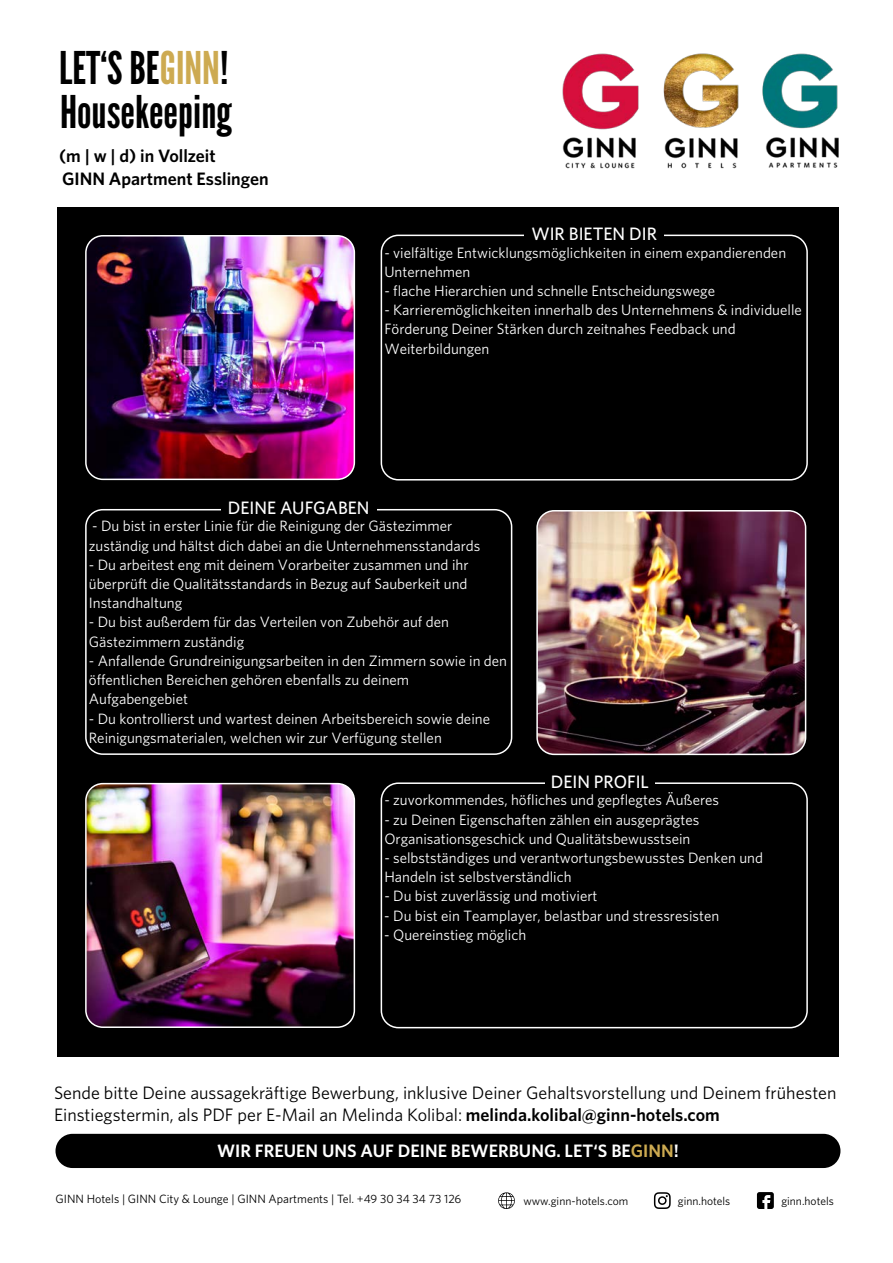
<style>
.page{position:relative;width:893px;height:1263px;background:#fff}
.page>*{position:absolute;margin:0;border:0;box-sizing:border-box;transform-origin:0 0}
.t1{font:45px "League Gothic";color:#000}
.t2{font:18px/21.6px "Whitney";color:#000}
.t3{font:600 18px "Whitney";color:#fff}
.t4{font:600 18px "Whitney";color:#000}
.t5{font:500 18px "Whitney";color:#fff}
.t6{font:15px/19.2px "Whitney";color:#fff}
.t7{font:12px "Whitney";color:#000}
.t8{font:11.55px "Whitney";color:#000}
.s1{color:#cdaa51}
.s2{font-weight:600}
</style>
<div class="page">
<div style="left:57px;top:207px;width:782px;height:850px;background:#000"></div>
<div style="left:55px;top:1134px;width:785px;height:34px;background:#000;border-radius:17px"></div>
<img style="left:86px;top:236px;width:268px;height:243px">
<div style="left:85px;top:235px;width:270px;height:245px;border:2px solid #fff;border-radius:17px"></div>
<img style="left:537px;top:511px;width:269px;height:243px">
<div style="left:536px;top:510px;width:270px;height:245px;border:2px solid #fff;border-radius:17px"></div>
<img style="left:86px;top:784px;width:268px;height:243px">
<div style="left:85px;top:783px;width:270px;height:245px;border:2px solid #fff;border-radius:17px"></div>
<svg style="left:498px;top:1192px;width:17px;height:17px"></svg>
<svg style="left:757px;top:1192px;width:17px;height:17px"></svg>
<svg style="left:654px;top:1192px;width:17px;height:17px"></svg>
<img style="left:562px;top:53px;width:277px;height:116px">
<div style="left:381px;top:235px;width:427px;height:245px;border:2px solid #fff;border-radius:17px"></div>
<div style="left:85px;top:509px;width:427px;height:246px;border:2px solid #fff;border-radius:17px"></div>
<div style="left:381px;top:782px;width:427px;height:246px;border:2px solid #fff;border-radius:17px"></div>
<div style="left:525px;top:226px;width:139px;height:20px;background:#000"></div>
<div style="left:221px;top:500px;width:155px;height:20px;background:#000"></div>
<div style="left:545px;top:774px;width:110px;height:20px;background:#000"></div>
<h1 class="t1" style="left:59px;top:41px;width:171px">LET‘S BE<span class="s1">GINN</span>!</h1>
<h1 class="t1" style="left:60px;top:85px;width:173px">Housekeeping</h1>
<p class="t4" style="left:59px;top:144px;width:158px">(m | w | d) in Vollzeit</p>
<p class="t4" style="left:62px;top:166px;width:208px">GINN Apartment Esslingen</p>
<p class="t5" style="left:531px;top:222px;width:127px">WIR BIETEN DIR</p>
<p class="t6" style="left:384px;top:242px;width:403px">- vielfältige Entwicklungsmöglichkeiten in einem expandierenden<br>Unternehmen</p>
<p class="t6" style="left:384px;top:281px;width:332px">- flache Hierarchien und schnelle Entscheidungswege</p>
<p class="t6" style="left:384px;top:300px;width:419px">- Karrieremöglichkeiten innerhalb des Unternehmens &amp; individuelle<br>Förderung Deiner Stärken durch zeitnahes Feedback und<br>Weiterbildungen</p>
<p class="t5" style="left:228px;top:496px;width:143px">DEINE AUFGABEN</p>
<p class="t6" style="left:89px;top:516px;width:393px">- Du bist in erster Linie für die Reinigung der Gästezimmer zuständig und hältst dich dabei an die Unternehmensstandards</p>
<p class="t6" style="left:89px;top:555px;width:381px;text-align:justify">- Du arbeitest eng mit deinem Vorarbeiter zusammen und ihr überprüft die Qualitätsstandards in Bezug auf Sauberkeit und Instandhaltung</p>
<p class="t6" style="left:89px;top:612px;width:362px">- Du bist außerdem für das Verteilen von Zubehör auf den<br>Gästezimmern zuständig</p>
<p class="t6" style="left:89px;top:651px;width:420px">- Anfallende Grundreinigungsarbeiten in den Zimmern sowie in den öffentlichen Bereichen gehören ebenfalls zu deinem<br>Aufgabengebiet</p>
<p class="t6" style="left:89px;top:708px;width:403px">- Du kontrollierst und wartest deinen Arbeitsbereich sowie deine<br>Reinigungsmaterialen, welchen wir zur Verfügung stellen</p>
<p class="t5" style="left:551px;top:770px;width:100px">DEIN PROFIL</p>
<p class="t6" style="left:384px;top:790px;width:336px">- zuvorkommendes, höfliches und gepflegtes Äußeres</p>
<p class="t6" style="left:384px;top:809px;width:316px">- zu Deinen Eigenschaften zählen ein ausgeprägtes<br>Organisationsgeschick und Qualitätsbewusstsein</p>
<p class="t6" style="left:384px;top:848px;width:380px">- selbstständiges und verantwortungsbewusstes Denken und<br>Handeln ist selbstverständlich</p>
<p class="t6" style="left:384px;top:886px;width:215px">- Du bist zuverlässig und motiviert</p>
<p class="t6" style="left:384px;top:905px;width:336px">- Du bist ein Teamplayer, belastbar und stressresisten</p>
<p class="t6" style="left:384px;top:925px;width:143px">- Quereinstieg möglich</p>
<p class="t2" style="left:54px;top:1081px;width:784px">Sende bitte Deine aussagekräftige Bewerbung, inklusive Deiner Gehaltsvorstellung und Deinem frühesten<br>Einstiegstermin, als PDF per E-Mail an Melinda Kolibal: <span class="s2">melinda.kolibal@ginn-hotels.com</span></p>
<p class="t3" style="left:217px;top:1139px;width:463px">WIR FREUEN UNS AUF DEINE BEWERBUNG. LET‘S BE<span class="s1">GINN</span>!</p>
<p class="t7" style="left:56px;top:1191px;width:407px">GINN Hotels | GINN City &amp; Lounge | GINN Apartments | Tel. +49 30 34 34 73 126</p>
<p class="t8" style="left:523px;top:1193px;width:106px">www.ginn-hotels.com</p>
<p class="t8" style="left:678px;top:1193px;width:54px">ginn.hotels</p>
<p class="t8" style="left:781px;top:1193px;width:54px">ginn.hotels</p>
</div>
